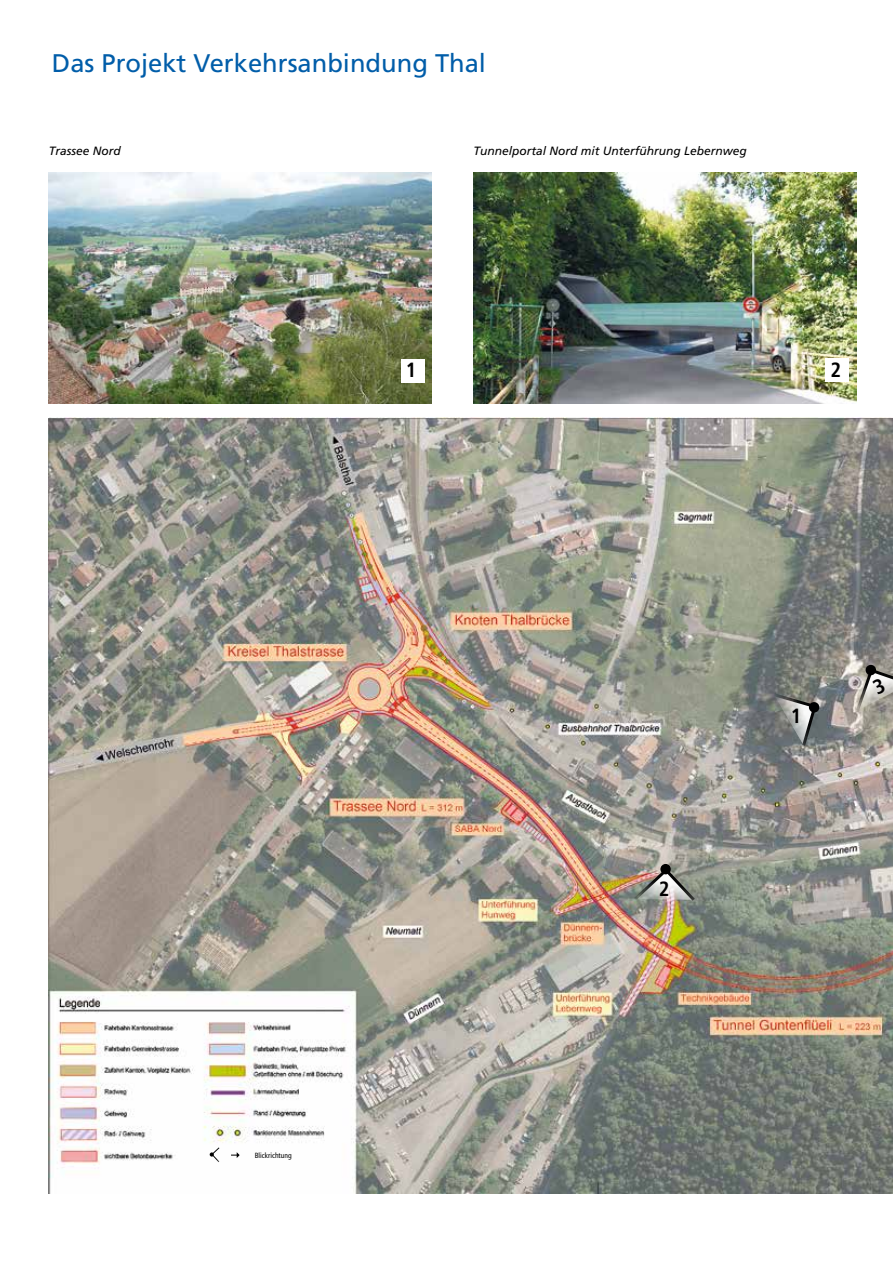
<style>
.page{position:relative;width:893px;height:1263px;background:#fff}
.page>*{position:absolute;margin:0;border:0;box-sizing:border-box;transform-origin:0 0}
.t1{font:25.5px "Frutiger";color:#005da9}
.t2{font:700 condensed 20.55px "Frutiger";color:#000}
.t3{font:italic 12px "Frutiger";color:#000}
.t4{font:condensed 7.5px "Frutiger";color:#000}
</style>
<div class="page">
<img style="left:49px;top:173px;width:383px;height:231px">
<img style="left:473px;top:173px;width:383px;height:231px">
<img style="left:49px;top:418px;width:844px;height:776px">
<div style="left:401px;top:359px;width:24px;height:23px;background:#fff"></div>
<div style="left:825px;top:359px;width:23px;height:23px;background:#fff"></div>
<svg style="left:770px;top:691px;width:48px;height:57px;background:#848785"></svg>
<img style="left:632px;top:866px;width:65px;height:38px">
<div style="left:809px;top:702px;width:10px;height:10px;background:#000;border-radius:50%"></div>
<div style="left:865px;top:665px;width:11px;height:10px;background:#000;border-radius:50%"></div>
<div style="left:660px;top:864px;width:11px;height:10px;background:#000;border-radius:50%"></div>
<svg style="left:226px;top:1150px;width:14px;height:8px"></svg>
<svg style="left:204px;top:1145px;width:16px;height:18px"></svg>
<svg style="left:854px;top:667px;width:39px;height:47px;background:#aba8a2"></svg>
<h1 class="t1" style="left:52px;top:48px;width:436px">Das Projekt Verkehrsanbindung Thal</h1>
<p class="t3" style="left:49px;top:144px;width:74px">Trassee Nord</p>
<p class="t3" style="left:473px;top:144px;width:275px">Tunnelportal Nord mit Unterführung Lebernweg</p>
<h2 class="t2" style="left:406px;top:358px;width:12px">1</h2>
<h2 class="t2" style="left:830px;top:358px;width:12px">2</h2>
<p class="t4" style="left:249px;top:1149px;width:38px">Blickrichtung</p>
<p class="t4" style="left:255px;top:1151px;width:38px">Blickrichtung</p>
<h2 class="t2" style="left:659px;top:876px;width:12px">2</h2>
<h2 class="t2" style="left:791px;top:703px;width:12px">1</h2>
</div>
